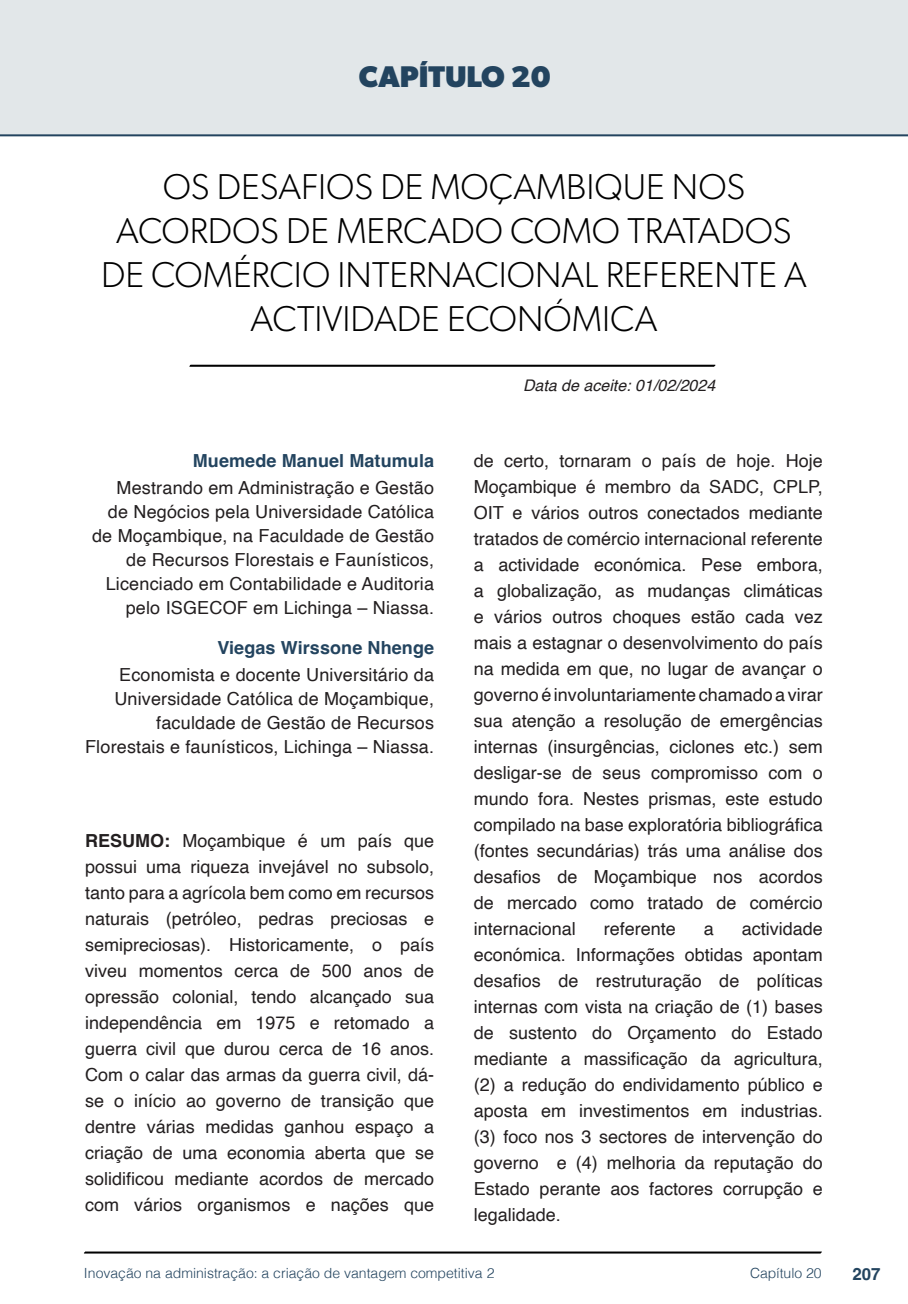
<style>
.page{position:relative;width:908px;height:1304px;background:#fff}
.page>*{position:absolute;margin:0;border:0;box-sizing:border-box;transform-origin:0 0}
.t1{font:300 36px/44px "Gibson";color:#000;text-align:center}
.t2{font:700 30px "Gibson";color:#23445f}
.t3{font:18px/26px "Helvetica";letter-spacing:.01em;color:#231f20;text-align:justify}
.t4{font:700 18px "Helvetica";letter-spacing:.005em;color:#23445f}
.t5{font:700 16.8px "Helvetica";color:#23445f}
.t6{font:italic 16px "Helvetica";color:#231f20}
.t7{font:300 14px "Helvetica";color:#23445f}
.s1{font-weight:700}
</style>
<div class="page">
<svg style="left:84px;top:1251px;width:737px;height:3px;background:#515151"></svg>
<svg style="left:189px;top:364px;width:526px;height:3px;background:#4f4f4f"></svg>
<div style="left:0;top:0;width:907px;height:136px;background:#e2e7e9"></div>
<div style="left:44px;top:72px;width:68px;height:61px;background:#e2e7e9"></div>
<h2 class="t2" style="left:359px;top:58px;width:193px">CAPÍTULO 20</h2>
<h1 class="t1" style="left:101px;top:164px;width:706px">OS DESAFIOS DE MOÇAMBIQUE NOS<br>ACORDOS DE MERCADO COMO TRATADOS<br>DE COMÉRCIO INTERNACIONAL REFERENTE A<br>ACTIVIDADE ECONÓMICA</h1>
<p class="t4" style="left:193px;top:450px;width:243px">Muemede Manuel Matumula</p>
<p class="t3" style="left:92px;top:477px;width:343px;line-height:24px;text-align:right">Mestrando em Administração e Gestão de Negócios pela Universidade Católica de Moçambique, na Faculdade de Gestão de Recursos Florestais e Faunísticos, Licenciado em Contabilidade e Auditoria pelo ISGECOF em Lichinga – Niassa.</p>
<p class="t4" style="left:217px;top:636px;width:218px">Viegas Wirssone Nhenge</p>
<p class="t3" style="left:85px;top:663px;width:350px;line-height:24px;text-align:right">Economista e docente Universitário da Universidade Católica de Moçambique, faculdade de Gestão de Recursos Florestais e faunísticos, Lichinga – Niassa.</p>
<p class="t3" style="left:85px;top:828px;width:350px"><span class="s1">RESUMO:</span> Moçambique é um país que possui uma riqueza invejável no subsolo, tanto para a agrícola bem como em recursos naturais (petróleo, pedras preciosas e semipreciosas). Historicamente, o país viveu momentos cerca de 500 anos de opressão colonial, tendo alcançado sua independência em 1975 e retomado a guerra civil que durou cerca de 16 anos.<br>Com o calar das armas da guerra civil, dá&shy;se o início ao governo de transição que dentre várias medidas ganhou espaço a criação de uma economia aberta que se solidificou mediante acordos de mercado com vários organismos e nações que</p>
<p class="t6" style="left:523px;top:373px;width:194px">Data de aceite: 01/02/2024</p>
<p class="t3" style="left:473px;top:448px;width:350px">de certo, tornaram o país de hoje. Hoje Moçambique é membro da SADC, CPLP, OIT e vários outros conectados mediante tratados de comércio internacional referente a actividade económica. Pese embora, a globalização, as mudanças climáticas e vários outros choques estão cada vez mais a estagnar o desenvolvimento do país na medida em que, no lugar de avançar o governo é involuntariamente chamado a virar sua atenção a resolução de emergências internas (insurgências, ciclones etc.) sem desligar-se de seus compromisso com o mundo fora. Nestes prismas, este estudo compilado na base exploratória bibliográfica (fontes secundárias) trás uma análise dos desafios de Moçambique nos acordos de mercado como tratado de comércio internacional</p>
<p class="t3" style="left:603px;top:916px;width:74px">referente</p>
<p class="t3" style="left:703px;top:916px;width:12px">a</p>
<p class="t3" style="left:473px;top:916px;width:350px;text-indent:268px">actividade económica. Informações obtidas apontam desafios de restruturação de políticas internas com vista na criação de (1) bases de sustento do Orçamento do Estado mediante a massificação da agricultura, (2) a redução do endividamento público e aposta em investimentos em industrias. (3) foco nos 3 sectores de intervenção do governo e (4) melhoria da reputação do Estado perante aos factores corrupção e legalidade.</p>
<p class="t7" style="left:84px;top:1261px;width:412px">Inovação na administração: a criação de vantagem competitiva 2</p>
<p class="t7" style="left:749px;top:1261px;width:73px">Capítulo 20</p>
<p class="t5" style="left:851px;top:1264px;width:30px">207</p>
</div>
